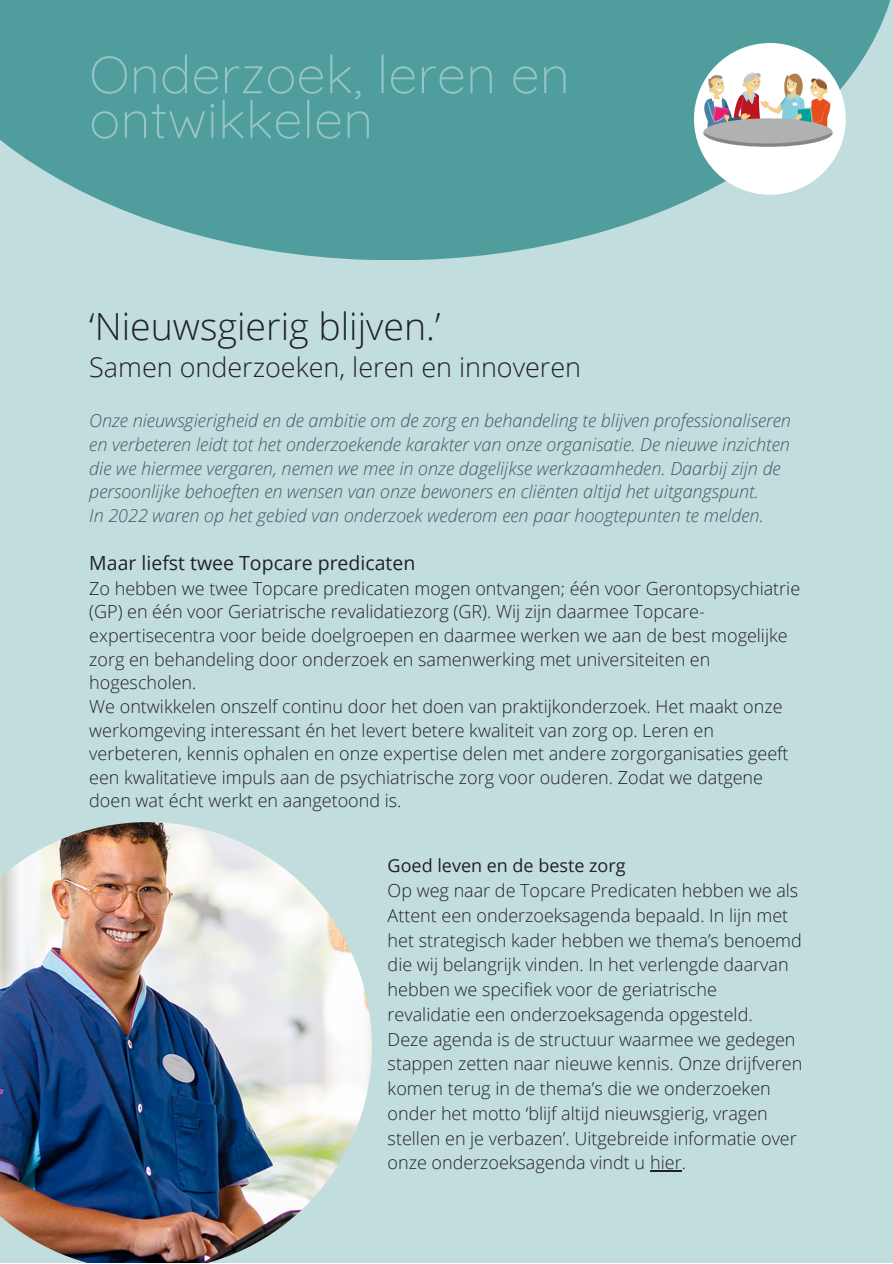
<style>
.page{position:relative;width:893px;height:1264px;background:#fff}
.page>*{position:absolute;margin:0;border:0;box-sizing:border-box;transform-origin:0 0}
.t1{font:300 52.5px/45px "Quicksand";letter-spacing:.005em;color:#95c4c4}
.t2{font:300 37.5px "Open Sans";color:#222}
.t3{font:300 27px "Open Sans";color:#222}
.t4{font:19.5px "Open Sans";color:#222}
.t5{font:300 18px/24.8px "Open Sans";color:#222}
.t6{font:italic 300 18px/23.5px "Open Sans";color:#415a68}
.t7{font:18px "Open Sans";color:#222}
</style>
<div class="page">
<div style="left:0;top:0;width:892px;height:1262px;background:#c2dddd"></div>
<svg style="left:0;top:0;width:891px;height:260px;fill:#509d9d"></svg>
<div style="left:694px;top:43px;width:151px;height:152px;background:#fff;border-radius:50%"></div>
<img style="left:694px;top:67px;width:148px;height:83px">
<img style="left:0;top:822px;width:372px;height:440px">
<hr style="left:650px;top:1170px;width:31px;height:1px;background:#222">
<p class="t1" style="left:89px;top:51px;width:482px">Onderzoek, leren en ontwikkelen</p>
<p class="t2" style="left:89px;top:299px;width:353px">‘Nieuwsgierig blijven.’</p>
<p class="t3" style="left:89px;top:348px;width:493px">Samen onderzoeken, leren en innoveren</p>
<p class="t6" style="left:89px;top:408px;width:703px">Onze nieuwsgierigheid en de ambitie om de zorg en behandeling te blijven professionaliseren en verbeteren leidt tot het onderzoekende karakter van onze organisatie. De nieuwe inzichten die we hiermee vergaren, nemen we mee in onze dagelijkse werkzaamheden. Daarbij zijn de persoonlijke behoeften en wensen van onze bewoners en cliënten altijd het uitgangspunt.</p>
<p class="t6" style="left:89px;top:503px;width:676px">In 2022 waren op het gebied van onderzoek wederom een paar hoogtepunten te melden.</p>
<p class="t4" style="left:89px;top:549px;width:327px">Maar liefst twee Topcare predicaten</p>
<p class="t5" style="left:89px;top:576px;width:712px;line-height:23.5px">Zo hebben we twee Topcare predicaten mogen ontvangen; één voor Gerontopsychiatrie (GP) en één voor Geriatrische revalidatiezorg (GR). Wij zijn daarmee Topcare&shy;expertisecentra voor beide doelgroepen en daarmee werken we aan de best mogelijke zorg en behandeling door onderzoek en samenwerking met universiteiten en hogescholen.</p>
<p class="t5" style="left:89px;top:694px;width:700px;line-height:23.5px">We ontwikkelen onszelf continu door het doen van praktijkonderzoek. Het maakt onze werkomgeving interessant én het levert betere kwaliteit van zorg op. Leren en verbeteren, kennis ophalen en onze expertise delen met andere zorgorganisaties geeft een kwalitatieve impuls aan de psychiatrische zorg voor ouderen. Zodat we datgene doen wat écht werkt en aangetoond is.</p>
<p class="t7" style="left:387px;top:853px;width:239px">Goed leven en de beste zorg</p>
<p class="t5" style="left:387px;top:877px;width:415px">Op weg naar de Topcare Predicaten hebben we als Attent een onderzoeksagenda bepaald. In lijn met het strategisch kader hebben we thema’s benoemd die wij belangrijk vinden. In het verlengde daarvan hebben we specifiek voor de geriatrische revalidatie een onderzoeksagenda opgesteld.</p>
<p class="t5" style="left:387px;top:1026px;width:416px">Deze agenda is de structuur waarmee we gedegen stappen zetten naar nieuwe kennis. Onze drijfveren komen terug in de thema’s die we onderzoeken onder het motto ‘blijf altijd nieuwsgierig, vragen stellen en je verbazen’. Uitgebreide informatie over onze onderzoeksagenda vindt u hier.</p>
</div>
